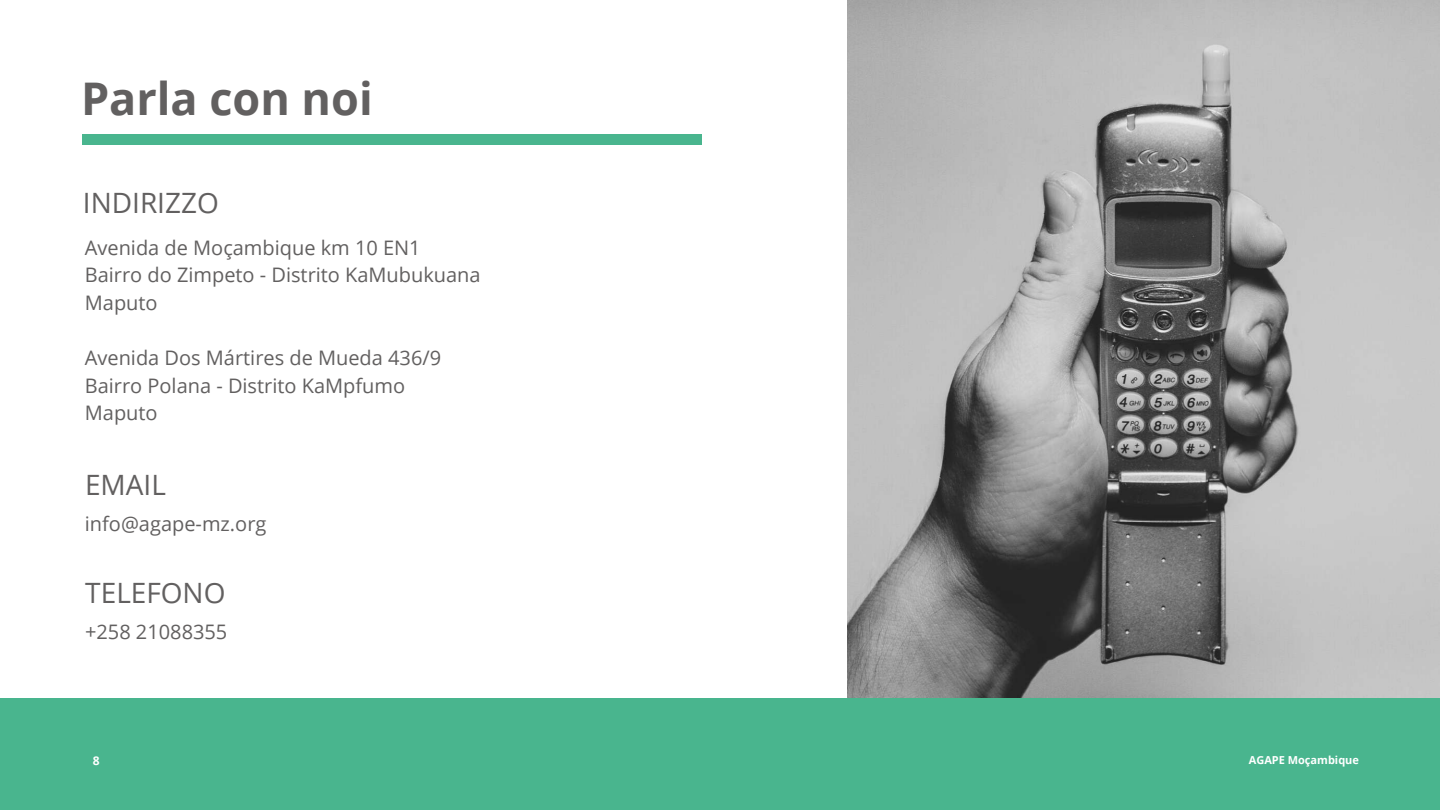
<style>
.page{position:relative;width:1440px;height:810px;background:#fff}
.page>*{position:absolute;margin:0;border:0;box-sizing:border-box;transform-origin:0 0}
.t1{font:700 45px "Open Sans";color:#626060}
.t2{font:28px "Open Sans";color:#626060}
.t3{font:20px/27.6px "Open Sans";color:#626060}
.t4{font:700 12px "Open Sans";color:#fff}
.t5{font:700 11px "Open Sans";color:#fff}
</style>
<div class="page">
<img style="left:847px;top:0;width:593px;height:698px">
<div style="left:83px;top:134px;width:619px;height:11px;background:#49b58e"></div>
<div style="left:0;top:698px;width:1440px;height:112px;background:#49b58e"></div>
<h1 class="t1" style="left:81px;top:67px;width:293px">Parla con noi</h1>
<h2 class="t2" style="left:83px;top:183px;width:137px">INDIRIZZO</h2>
<p class="t3" style="left:85px;top:233px;width:397px">Avenida de Moçambique km 10 EN1<br>Bairro do Zimpeto - Distrito KaMubukuana<br>Maputo</p>
<p class="t3" style="left:85px;top:343px;width:358px">Avenida Dos Mártires de Mueda 436/9<br>Bairro Polana - Distrito KaMpfumo<br>Maputo</p>
<h2 class="t2" style="left:85px;top:465px;width:82px">EMAIL</h2>
<p class="t3" style="left:85px;top:510px;width:183px">info@agape-mz.org</p>
<h2 class="t2" style="left:85px;top:573px;width:142px">TELEFONO</h2>
<p class="t3" style="left:85px;top:618px;width:144px">+258 21088355</p>
<p class="t4" style="left:93px;top:753px;width:8px">8</p>
<p class="t5" style="left:1249px;top:753px;width:112px">AGAPE Moçambique</p>
</div>
